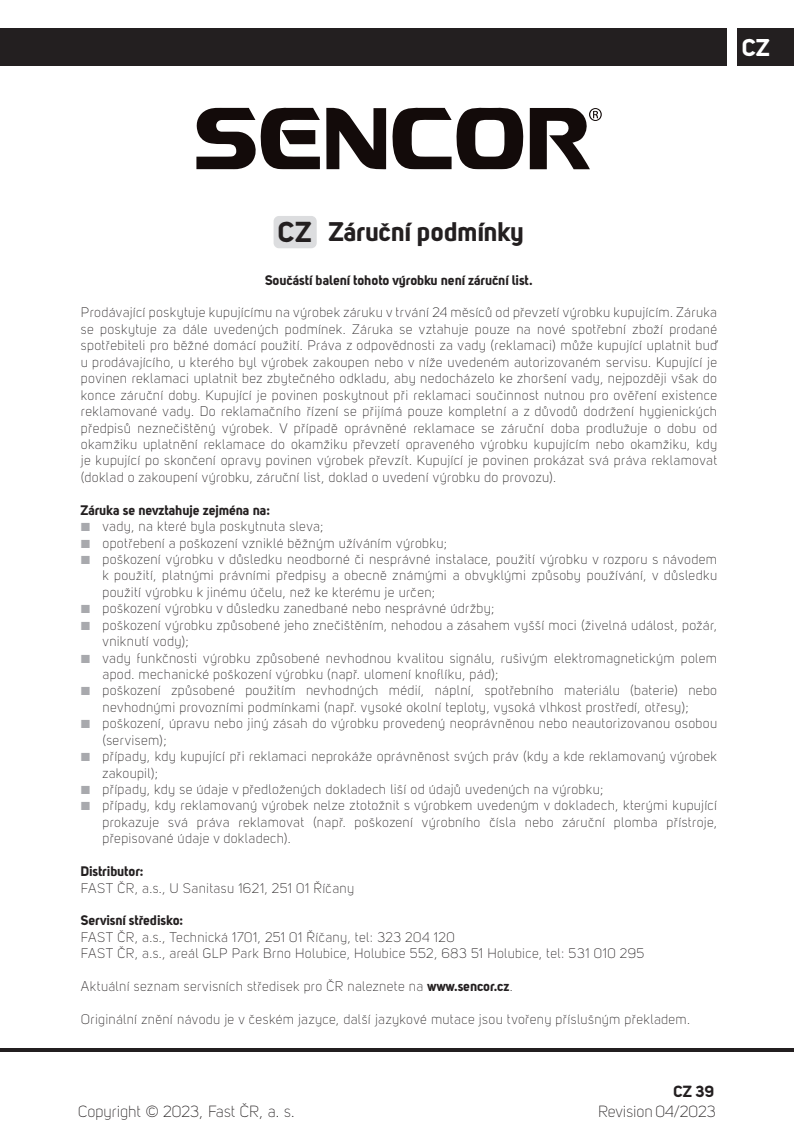
<style>
.page{position:relative;width:794px;height:1134px;background:#fff}
.page>*{position:absolute;margin:0;border:0;box-sizing:border-box;transform-origin:0 0}
.t1{font:26.8px "Uni Sans PRO Bold";color:#231f20}
.t2{font:24px "Uni Sans PRO Bold";color:#fff}
.t3{font:16px "Uni Sans PRO Light";color:#231f20}
.t4{font:16px "Uni Sans PRO Bold";color:#231f20}
.t5{font:13.6px/16.4px "Uni Sans PRO Light";letter-spacing:.025em;color:#231f20}
.t6{font:13.6px "Uni Sans PRO Bold";color:#231f20}
.s1{font-size:28.4px}
.s2{font-family:"Uni Sans PRO Bold"}
</style>
<div class="page">
<div style="left:4px;top:28px;width:722px;height:38px;background:#231f20"></div>
<hr style="left:0;top:28px;width:4px;height:38px;background:#231f20">
<div style="left:737px;top:28px;width:57px;height:38px;background:#231f20"></div>
<hr style="left:4px;top:1048px;width:790px;height:4px;background:#231f20">
<svg style="left:0;top:1048px;width:4px;height:4px"></svg>
<div style="left:273px;top:216px;width:44px;height:32px;background:#dcdddf;border-radius:5px"></div>
<svg style="left:196px;top:107px;width:124px;height:63px"></svg>
<svg style="left:326px;top:108px;width:60px;height:62px"></svg>
<svg style="left:392px;top:107px;width:132px;height:62px"></svg>
<svg style="left:530px;top:108px;width:72px;height:61px"></svg>
<h2 class="t2" style="left:742px;top:33px;width:29px">CZ</h2>
<h1 class="t1" style="left:278px;top:215px;width:247px"><span class="s1">CZ</span> Záruční podmínky</h1>
<p class="t6" style="left:265px;top:271px;width:269px">Součástí balení tohoto výrobku není záruční list.</p>
<p class="t5" style="left:81px;top:305px;width:638px;text-align:justify">Prodávající poskytuje kupujícímu na výrobek záruku v trvání 24 měsíců od převzetí výrobku kupujícím. Záruka se poskytuje za dále uvedených podmínek. Záruka se vztahuje pouze na nové spotřební zboží prodané spotřebiteli pro běžné domácí použití. Práva z odpovědnosti za vady (reklamaci) může kupující uplatnit buď u prodávajícího, u kterého byl výrobek zakoupen nebo v níže uvedeném autorizovaném servisu. Kupující je povinen reklamaci uplatnit bez zbytečného odkladu, aby nedocházelo ke zhoršení vady, nejpozději však do konce záruční doby. Kupující je povinen poskytnout při reklamaci součinnost nutnou pro ověření existence reklamované vady. Do reklamačního řízení se přijímá pouze kompletní a z důvodů dodržení hygienických předpisů neznečištěný výrobek. V případě oprávněné reklamace se záruční doba prodlužuje o dobu od okamžiku uplatnění reklamace do okamžiku převzetí opraveného výrobku kupujícím nebo okamžiku, kdy je kupující po skončení opravy povinen výrobek převzít. Kupující je povinen prokázat svá práva reklamovat (doklad o zakoupení výrobku, záruční list, doklad o uvedení výrobku do provozu).</p>
<p class="t6" style="left:81px;top:501px;width:191px">Záruka se nevztahuje zejména na:</p>
<p class="t5" style="left:102px;top:518px;width:616px">vady, na které byla poskytnuta sleva;<br>opotřebení a poškození vzniklé běžným užíváním výrobku;<br>poškození výrobku v důsledku neodborné či nesprávné instalace, použití výrobku v rozporu s návodem k použití, platnými právními předpisy a obecně známými a obvyklými způsoby používání, v důsledku použití výrobku k jinému účelu, než ke kterému je určen;<br>poškození výrobku v důsledku zanedbané nebo nesprávné údržby;<br>poškození výrobku způsobené jeho znečištěním, nehodou a zásahem vyšší moci (živelná událost, požár, vniknutí vody);<br>vady funkčnosti výrobku způsobené nevhodnou kvalitou signálu, rušivým elektromagnetickým polem apod. mechanické poškození výrobku (např. ulomení knoflíku, pád);<br>poškození způsobené použitím nevhodných médií, náplní, spotřebního materiálu (baterie) nebo nevhodnými provozními podmínkami (např. vysoké okolní teploty, vysoká vlhkost prostředí, otřesy); poškození, úpravu nebo jiný zásah do výrobku provedený neoprávněnou nebo neautorizovanou osobou (servisem);<br>případy, kdy kupující při reklamaci neprokáže oprávněnost svých práv (kdy a kde reklamovaný výrobek zakoupil);<br>případy, kdy se údaje v předložených dokladech liší od údajů uvedených na výrobku;<br>případy, kdy reklamovaný výrobek nelze ztotožnit s výrobkem uvedeným v dokladech, kterými kupující prokazuje svá práva reklamovat (např. poškození výrobního čísla nebo záruční plomba přístroje, přepisované údaje v dokladech).</p>
<p class="t6" style="left:81px;top:863px;width:64px">Distributor:</p>
<p class="t5" style="left:81px;top:879px;width:275px">FAST ČR, a.s., U Sanitasu 1621, 251 01 Říčany</p>
<p class="t6" style="left:81px;top:912px;width:104px">Servisní středisko:</p>
<p class="t5" style="left:81px;top:929px;width:565px">FAST ČR, a.s., Technická 1701, 251 01 Říčany, tel: 323 204 120<br>FAST ČR, a.s., areál GLP Park Brno Holubice, Holubice 552, 683 51 Holubice, tel: 531 010 295</p>
<p class="t5" style="left:81px;top:978px;width:433px">Aktuální seznam servisních středisek pro ČR naleznete na <span class="s2">www.sencor.cz</span>.</p>
<p class="t5" style="left:81px;top:1011px;width:611px">Originální znění návodu je v českém jazyce, další jazykové mutace jsou tvořeny příslušným překladem.</p>
<p class="t4" style="left:674px;top:1081px;width:42px">CZ 39</p>
<p class="t3" style="left:78px;top:1103px;width:218px">Copyright © 2023, Fast ČR, a. s.</p>
<p class="t3" style="left:598px;top:1103px;width:119px">Revision 04/2023</p>
</div>
